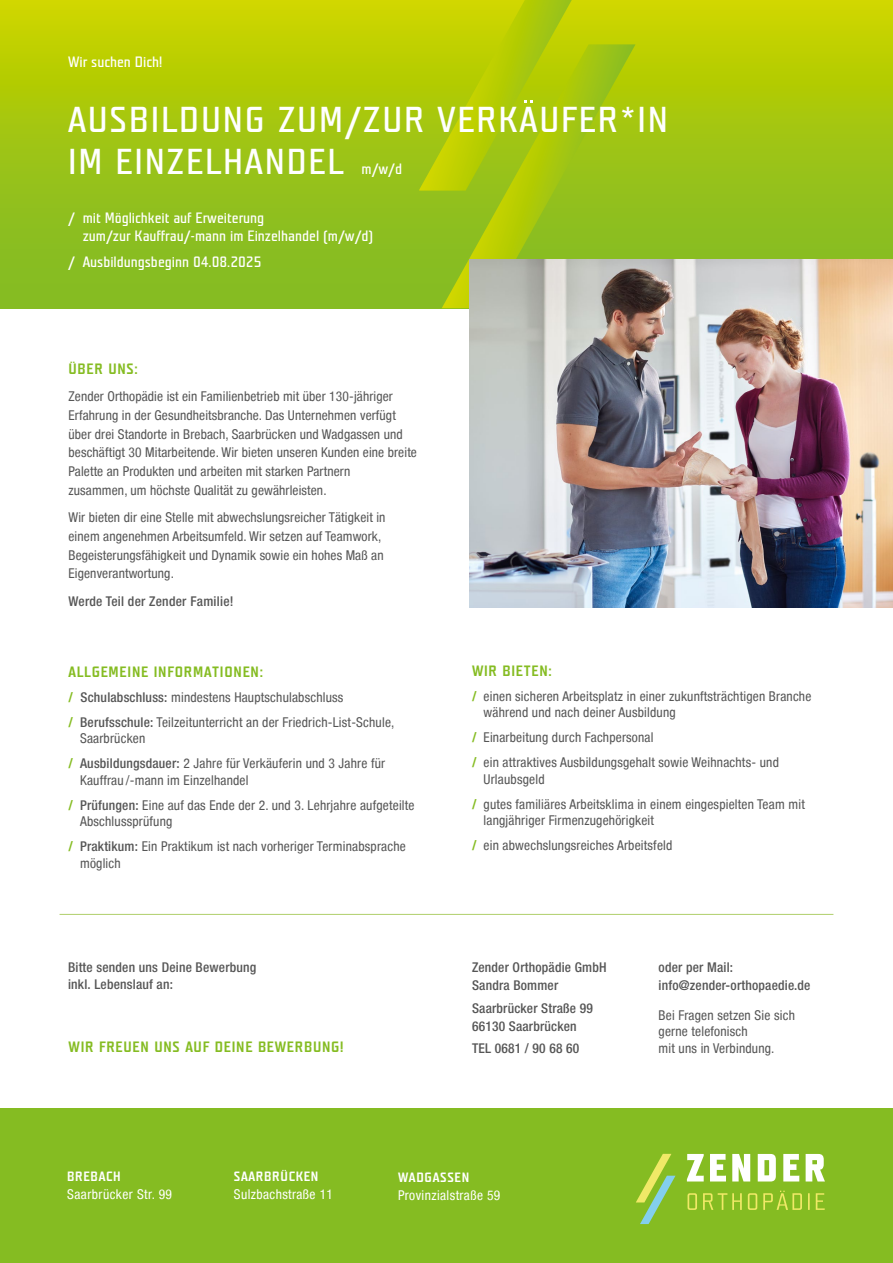
<style>
.page{position:relative;width:893px;height:1263px;background:#fff}
.page>*{position:absolute;margin:0;border:0;box-sizing:border-box;transform-origin:0 0}
.t1{font:700 36px/42px "Teuton Hell";letter-spacing:.05em;color:#fff}
.t2{font:700 15px/18px "Teuton Hell";color:#fff}
.t3{font:15px "Teuton Fett";letter-spacing:.05em;color:#85bc22}
.t4{font:condensed 13.5px/18.8px "Helvetica Neue Condensed";letter-spacing:.015em;color:#565656}
.t5{font:500 condensed 13.5px/18px "Helvetica Neue LT Std";letter-spacing:.015em;color:#565656}
.t6{font:condensed 13.5px "Helvetica Neue Condensed";letter-spacing:.03em;color:#fff}
.t7{font:13.5px "Teuton Fett";letter-spacing:.05em;color:#fff}
.s1{font-family:"Helvetica Neue";font-weight:700;color:#85bc22}
.s2{font-family:"Helvetica Neue LT Std";font-weight:500}
</style>
<div class="page">
<div style="left:0;top:0;width:893px;height:308px;background:linear-gradient(to bottom,#c9d400,#7bb829)"></div>
<svg style="left:442px;top:44px;width:193px;height:264px;background:#9cc316"></svg>
<img style="left:470px;top:259px;width:423px;height:348px">
<hr style="left:60px;top:914px;width:773px;height:1px;background:#b0cf6b">
<div style="left:0;top:1108px;width:893px;height:155px;background:#85bc22"></div>
<svg style="left:636px;top:1154px;width:39px;height:70px"></svg>
<svg style="left:687px;top:1191px;width:138px;height:19px"></svg>
<svg style="left:687px;top:1154px;width:138px;height:27px"></svg>
<svg style="left:419px;top:0;width:153px;height:191px;background:#b3cb06"></svg>
<p class="t2" style="left:68px;top:53px;width:96px">Wir suchen Dich!</p>
<h1 class="t1" style="left:68px;top:100px;width:602px">AUSBILDUNG ZUM/ZUR VERKAUFER*IN<br>IM EINZELHANDEL</h1>
<p class="t2" style="left:83px;top:209px;width:292px;text-indent:-15px">/ mit Möglichkeit auf Erweiterung<br>zum/zur Kauffrau/-mann im Einzelhandel (m/w/d)</p>
<p class="t2" style="left:68px;top:253px;width:195px">/ Ausbildungsbeginn 04.08.2025</p>
<p class="t2" style="left:362px;top:160px;width:42px">m/w/d</p>
<p class="t3" style="left:69px;top:361px;width:71px">ÜBER UNS:</p>
<p class="t4" style="left:69px;top:387px;width:350px">Zender Orthopädie ist ein Familienbetrieb mit über 130-jähriger Erfahrung in der Gesundheitsbranche. Das Unternehmen verfügt über drei Standorte in Brebach, Saarbrücken und Wadgassen und beschäftigt 30 Mitarbeitende. Wir bieten unseren Kunden eine breite Palette an Produkten und arbeiten mit starken Partnern<br>zusammen, um höchste Qualität zu gewährleisten.</p>
<p class="t4" style="left:69px;top:508px;width:318px">Wir bieten dir eine Stelle mit abwechslungsreicher Tätigkeit in einem angenehmen Arbeitsumfeld. Wir setzen auf Teamwork, Begeisterungsfähigkeit und Dynamik sowie ein hohes Maß an Eigenverantwortung.</p>
<p class="t5" style="left:69px;top:592px;width:167px">Werde Teil der Zender Familie!</p>
<p class="t3" style="left:69px;top:664px;width:196px">ALLGEMEINE INFORMATIONEN:</p>
<p class="t4" style="left:69px;top:684px;width:327px;line-height:25px"><span class="s1">/</span> <span class="s2">Schulabschluss:</span> mindestens Hauptschulabschluss<br><span class="s1">/</span> <span class="s2">Berufsschule:</span> Teilzeitunterricht an der Friedrich-List-Schule,</p>
<p class="t4" style="left:69px;top:726px;width:318px;line-height:25px;text-indent:12px">Saarbrücken<br><span class="s1">/</span> <span class="s2">Ausbildungsdauer:</span> 2 Jahre für Verkäuferin und 3 Jahre für</p>
<p class="t4" style="left:69px;top:767px;width:348px;line-height:25px;text-indent:12px">Kauffrau /-mann im Einzelhandel<br><span class="s1">/</span> <span class="s2">Prüfungen:</span> Eine auf das Ende der 2. und 3. Lehrjahre aufgeteilte</p>
<p class="t4" style="left:69px;top:809px;width:339px;line-height:25px;text-indent:12px">Abschlussprüfung<br><span class="s1">/</span> <span class="s2">Praktikum:</span> Ein Praktikum ist nach vorheriger Terminabsprache</p>
<p class="t4" style="left:80px;top:853px;width:42px">möglich</p>
<p class="t5" style="left:68px;top:959px;width:190px;line-height:16.5px">Bitte senden uns Deine Bewerbung inkl. Lebenslauf an:</p>
<p class="t3" style="left:69px;top:1039px;width:277px">WIR FREUEN UNS AUF DEINE BEWERBUNG!</p>
<p class="t3" style="left:472px;top:663px;width:81px">WIR BIETEN:</p>
<p class="t4" style="left:484px;top:687px;width:329px;line-height:16.5px;text-indent:-12px"><span class="s1">/</span> einen sicheren Arbeitsplatz in einer zukunftsträchtigen Branche während und nach deiner Ausbildung</p>
<p class="t4" style="left:472px;top:725px;width:308px;line-height:25px"><span class="s1">/</span> Einarbeitung durch Fachpersonal<br><span class="s1">/</span> ein attraktives Ausbildungsgehalt sowie Weihnachts- und</p>
<p class="t4" style="left:472px;top:766px;width:334px;line-height:25px;text-indent:12px">Urlaubsgeld<br><span class="s1">/</span> gutes familiäres Arbeitsklima in einem eingespielten Team mit</p>
<p class="t4" style="left:472px;top:808px;width:202px;line-height:25px;text-align:center">langjähriger Firmenzugehörigkeit<br><span class="s1">/</span> ein abwechslungsreiches Arbeitsfeld</p>
<p class="t5" style="left:472px;top:958px;width:136px">Zender Orthopädie GmbH<br>Sandra Bommer</p>
<p class="t5" style="left:472px;top:999px;width:123px">Saarbrücker Straße 99<br>66130 Saarbrücken</p>
<p class="t5" style="left:472px;top:1039px;width:109px">TEL 0681 / 90 68 60</p>
<p class="t5" style="left:659px;top:958px;width:153px">oder per Mail: info@zender-orthopaedie.de</p>
<p class="t4" style="left:659px;top:1006px;width:138px;line-height:16.5px">Bei Fragen setzen Sie sich gerne telefonisch<br>mit uns in Verbindung.</p>
<p class="t7" style="left:67px;top:1170px;width:55px">BREBACH</p>
<p class="t6" style="left:67px;top:1187px;width:106px">Saarbrücker Str. 99</p>
<p class="t7" style="left:234px;top:1170px;width:86px">SAARBRÜCKEN</p>
<p class="t6" style="left:234px;top:1187px;width:101px">Sulzbachstraße 11</p>
<p class="t7" style="left:398px;top:1170px;width:73px">WADGASSEN</p>
<p class="t6" style="left:398px;top:1187px;width:104px">Provinzialstraße 59</p>
</div>
